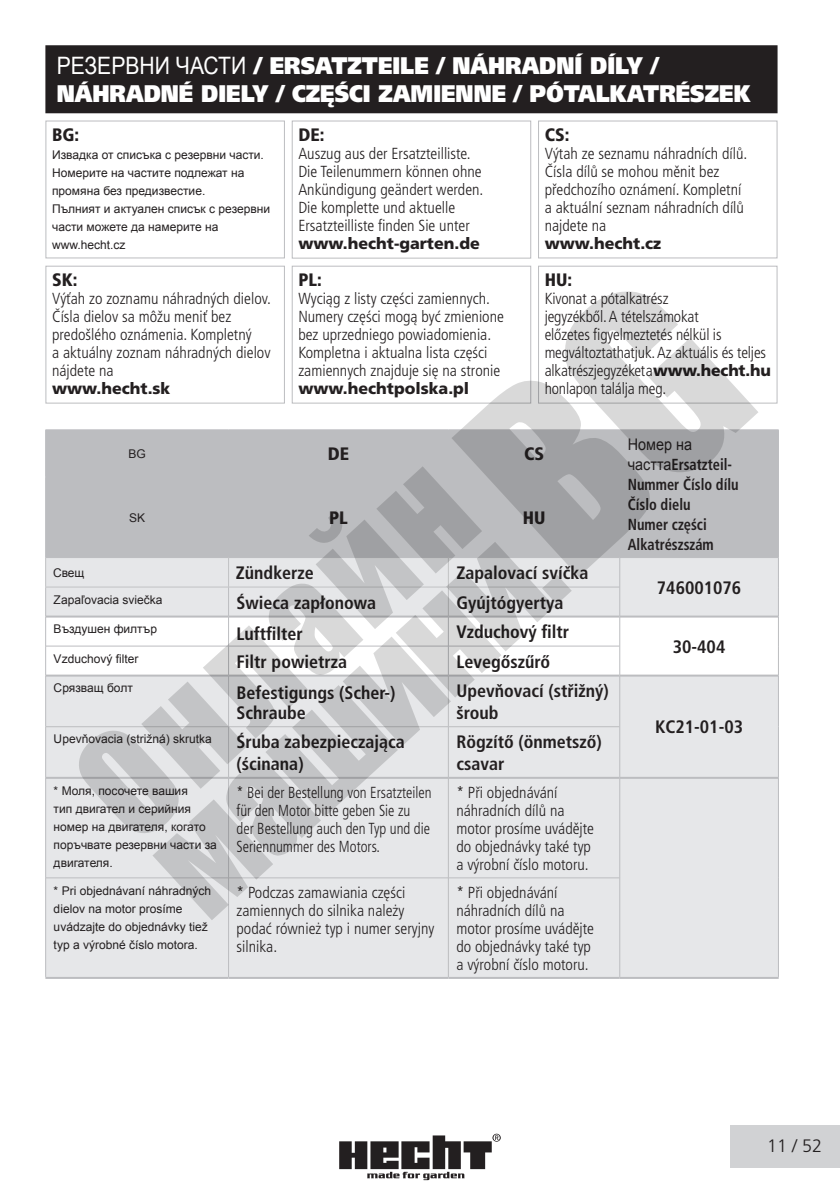
<style>
.page{position:relative;width:840px;height:1191px;background:#fff}
.page>*{position:absolute;margin:0;border:0;box-sizing:border-box;transform-origin:0 0}
.Jazyková_mutace_X_2{font:900 24px/28.8px "Frutiger CE";color:#fff;scale:.88 1}
.Tabulka_text{font:700 condensed 18px/21.6px "Frutiger CE";color:#231f20}
.Označení_jazyků{font:900 condensed 18px "Frutiger CE";color:#231f20}
.tabulkový_text_tučný{font:700 condensed 18px "Frutiger CE";color:#231f20}
.tabulkový_text{font:700 condensed 18px "Frutiger CE";color:#231f20}
.t1{font:300 18px "Frutiger CE";color:#231f20}
.tabulkový_text_malý{font:300 condensed 16px/18px "Frutiger CE";color:#231f20}
.tabulkový_text_malý-2{font:300 condensed 16px/18px "Frutiger CE";color:#231f20;scale:.92 1}
.tabulkový_text_tučný-2{font:700 condensed 16px/20px "Frutiger CE";color:#231f20;scale:.9 1}
.tabulkový_text_malý-3{font:12px/18px "Arial";color:#231f20}
.Tabulka_text-2{font:12px "Arial";color:#231f20}
.Označení_jazyků-2{font:12px "Arial";color:#231f20}
.s1{font-family:"Arial";font-weight:400}
.s2{font-weight:900;font-stretch:normal}
.s3{font-family:"Arial";font-weight:400;font-stretch:normal}
</style>
<div class="page">
<svg style="left:339px;top:1133px;width:162px;height:48px"></svg>
<div style="left:730px;top:1125px;width:109px;height:43px;background:#d1d2d4"></div>
<div style="left:45px;top:120px;width:240px;height:138px;border:1px solid #bcbdc0"></div>
<div style="left:291px;top:120px;width:240px;height:139px;border:1px solid #bcbdc0"></div>
<div style="left:45px;top:266px;width:240px;height:137px;border:1px solid #bcbdc0"></div>
<div style="left:291px;top:266px;width:240px;height:137px;border:1px solid #bcbdc0"></div>
<div style="left:537px;top:120px;width:240px;height:138px;border:1px solid #bcbdc0"></div>
<div style="left:537px;top:266px;width:240px;height:137px;border:1px solid #bcbdc0"></div>
<div style="left:45px;top:45px;width:732px;height:68px;background:#231f20"></div>
<div style="left:46px;top:430px;width:731px;height:127px;background:#bcbdc0"></div>
<svg style="left:46px;top:558px;width:731px;height:419px;background:#e8e9eb"></svg>
<hr style="left:448px;top:586px;width:171px;height:1px;background:#bcbdc0">
<hr style="left:448px;top:645px;width:171px;height:1px;background:#bcbdc0">
<hr style="left:448px;top:726px;width:171px;height:1px;background:#bcbdc0">
<hr style="left:448px;top:877px;width:171px;height:1px;background:#bcbdc0">
<hr style="left:448px;top:615px;width:171px;height:2px;background:#bcbdc0">
<hr style="left:619px;top:615px;width:158px;height:2px;background:#bcbdc0">
<hr style="left:448px;top:674px;width:171px;height:2px;background:#bcbdc0">
<hr style="left:619px;top:674px;width:158px;height:2px;background:#bcbdc0">
<hr style="left:448px;top:777px;width:171px;height:2px;background:#bcbdc0">
<hr style="left:619px;top:777px;width:158px;height:2px;background:#bcbdc0">
<hr style="left:619px;top:557px;width:159px;height:1px;background:#bcbdc0">
<hr style="left:619px;top:977px;width:159px;height:2px;background:#bcbdc0">
<hr style="left:45px;top:430px;width:1px;height:47px;background:#bcbdc0">
<hr style="left:45px;top:429px;width:183px;height:1px;background:#bcbdc0">
<hr style="left:228px;top:429px;width:220px;height:1px;background:#bcbdc0">
<hr style="left:448px;top:429px;width:171px;height:1px;background:#bcbdc0">
<hr style="left:619px;top:429px;width:159px;height:1px;background:#bcbdc0">
<hr style="left:228px;top:430px;width:1px;height:47px;background:#bcbdc0">
<hr style="left:448px;top:430px;width:1px;height:47px;background:#bcbdc0">
<hr style="left:777px;top:430px;width:1px;height:47px;background:#bcbdc0">
<hr style="left:777px;top:477px;width:1px;height:80px;background:#bcbdc0">
<svg style="left:777px;top:558px;width:1px;height:58px"></svg>
<svg style="left:619px;top:577px;width:1px;height:38px"></svg>
<hr style="left:619px;top:616px;width:1px;height:30px;background:#bcbdc0">
<svg style="left:619px;top:646px;width:1px;height:29px"></svg>
<hr style="left:619px;top:675px;width:1px;height:51px;background:#bcbdc0">
<hr style="left:619px;top:726px;width:1px;height:52px;background:#bcbdc0">
<hr style="left:777px;top:616px;width:1px;height:30px;background:#bcbdc0">
<hr style="left:777px;top:675px;width:1px;height:51px;background:#bcbdc0">
<hr style="left:777px;top:726px;width:1px;height:52px;background:#bcbdc0">
<hr style="left:619px;top:778px;width:1px;height:100px;background:#bcbdc0">
<hr style="left:777px;top:778px;width:1px;height:100px;background:#bcbdc0">
<hr style="left:777px;top:878px;width:1px;height:99px;background:#bcbdc0">
<hr style="left:45px;top:878px;width:1px;height:99px;background:#bcbdc0">
<hr style="left:228px;top:878px;width:1px;height:99px;background:#bcbdc0">
<hr style="left:448px;top:878px;width:1px;height:99px;background:#bcbdc0">
<hr style="left:45px;top:977px;width:183px;height:2px;background:#bcbdc0">
<hr style="left:228px;top:977px;width:220px;height:2px;background:#bcbdc0">
<hr style="left:448px;top:977px;width:171px;height:2px;background:#bcbdc0">
<hr style="left:619px;top:878px;width:1px;height:99px;background:#bcbdc0">
<svg style="left:45px;top:466px;width:526px;height:454px;background:#d7d8da"></svg>
<svg style="left:451px;top:270px;width:309px;height:307px"></svg>
<p class="Jazyková_mutace_X_2" style="left:57px;top:51px;width:790px"><span class="s1">РЕЗЕРВНИ ЧАСТИ</span> / ERSATZTEILE / NÁHRADNÍ DÍLY /<br>NÁHRADNÉ DIELY / CZĘŚCI ZAMIENNE / PÓTALKATRÉSZEK</p>
<p class="Označení_jazyků" style="left:52px;top:124px;width:29px">BG:</p>
<p class="tabulkový_text_malý-3" style="left:52px;top:146px;width:213px">Извадка от списъка с резервни части.<br>Номерите на частите подлежат на промяна без предизвестие.</p>
<p class="tabulkový_text_malý-3" style="left:52px;top:200px;width:219px">Пълният и актуален списък с резервни части можете да намерите на</p>
<p class="tabulkový_text_malý-3" style="left:52px;top:236px;width:75px">www.hecht.cz</p>
<p class="Označení_jazyků" style="left:52px;top:269px;width:27px">SK:</p>
<p class="tabulkový_text_malý" style="left:52px;top:289px;width:220px">Výťah zo zoznamu náhradných dielov.<br>Čísla dielov sa môžu meniť bez predošlého oznámenia. Kompletný<br>a aktuálny zoznam náhradných dielov nájdete na<br><span class="s2">www.hecht.sk</span></p>
<p class="Označení_jazyků" style="left:298px;top:124px;width:28px">DE:</p>
<p class="tabulkový_text_malý" style="left:298px;top:144px;width:186px">Auszug aus der Ersatzteilliste.<br>Die Teilenummern können ohne<br>Ankündigung geändert werden.<br>Die komplette und aktuelle<br>Ersatzteilliste finden Sie unter <span class="s2">www.hecht-garten.de</span></p>
<p class="Označení_jazyků" style="left:298px;top:269px;width:25px">PL:</p>
<p class="tabulkový_text_malý" style="left:298px;top:289px;width:207px">Wyciąg z listy części zamiennych.<br>Numery części mogą być zmienione bez uprzedniego powiadomienia.<br>Kompletna i aktualna lista części zamiennych znajduje się na stronie <span class="s2">www.hechtpolska.pl</span></p>
<p class="Označení_jazyků" style="left:544px;top:124px;width:26px">CS:</p>
<p class="tabulkový_text_malý" style="left:544px;top:144px;width:204px">Výtah ze seznamu náhradních dílů.<br>Čísla dílů se mohou měnit bez předchozího oznámení. Kompletní a aktuální seznam náhradních dílů najdete na<br><span class="s2">www.hecht.cz</span></p>
<p class="Označení_jazyků" style="left:544px;top:269px;width:29px">HU:</p>
<p class="tabulkový_text_malý" style="left:544px;top:289px;width:227px">Kivonat a pótalkatrész<br>jegyzékből. A tételszámokat<br>előzetes figyelmeztetés nélkül is megváltoztathatjuk. Az aktuális és teljes alkatrészjegyzéket a <span class="s2">www.hecht.hu </span>honlapon találja meg.</p>
<p class="Označení_jazyků-2" style="left:128px;top:446px;width:19px">BG</p>
<p class="Označení_jazyků" style="left:327px;top:443px;width:23px">DE</p>
<p class="Označení_jazyků" style="left:523px;top:443px;width:21px">CS</p>
<p class="tabulkový_text_tučný-2" style="left:627px;top:434px;width:125px"><span class="s3">Номер на частта</span>Ersatzteil-<br>Nummer Číslo dílu</p>
<p class="tabulkový_text_tučný-2" style="left:627px;top:494px;width:71px">Číslo dielu</p>
<p class="tabulkový_text_tučný-2" style="left:627px;top:514px;width:89px">Numer części</p>
<p class="tabulkový_text_tučný-2" style="left:627px;top:534px;width:97px">Alkatrészszám</p>
<p class="Označení_jazyků-2" style="left:129px;top:509px;width:18px">SK</p>
<p class="Označení_jazyků" style="left:329px;top:507px;width:20px">PL</p>
<p class="Označení_jazyků" style="left:522px;top:507px;width:24px">HU</p>
<p class="Tabulka_text-2" style="left:53px;top:564px;width:33px">Свещ</p>
<p class="Tabulka_text" style="left:236px;top:562px;width:79px">Zündkerze</p>
<p class="Tabulka_text" style="left:456px;top:562px;width:134px">Zapalovací svíčka</p>
<p class="Tabulka_text-2" style="left:54px;top:592px;width:110px">Zapaľovacia sviečka</p>
<p class="Tabulka_text" style="left:236px;top:592px;width:141px">Świeca zapłonowa</p>
<p class="Tabulka_text" style="left:456px;top:592px;width:109px">Gyújtógyertya</p>
<p class="Tabulka_text-2" style="left:54px;top:621px;width:105px">Въздушен филтър</p>
<p class="tabulkový_text" style="left:236px;top:623px;width:68px">Luftfilter</p>
<p class="Tabulka_text" style="left:456px;top:621px;width:114px">Vzduchový filtr</p>
<p class="Tabulka_text-2" style="left:54px;top:651px;width:86px">Vzduchový filter</p>
<p class="Tabulka_text" style="left:236px;top:651px;width:112px">Filtr powietrza</p>
<p class="Tabulka_text" style="left:456px;top:651px;width:95px">Levegőszűrő</p>
<p class="Tabulka_text-2" style="left:54px;top:680px;width:81px">Срязващ болт</p>
<p class="Tabulka_text" style="left:236px;top:683px;width:160px;line-height:20px">Befestigungs (Scher-)<br>Schraube</p>
<p class="Tabulka_text" style="left:456px;top:680px;width:154px">Upevňovací (střižný) šroub</p>
<p class="Tabulka_text-2" style="left:54px;top:731px;width:160px">Upevňovacia (strižná) skrutka</p>
<p class="Tabulka_text" style="left:236px;top:731px;width:170px">Śruba zabezpieczająca (ścinana)</p>
<p class="Tabulka_text" style="left:456px;top:731px;width:147px">Rögzítő (önmetsző) csavar</p>
<p class="tabulkový_text_malý-3" style="left:54px;top:781px;width:165px">* Моля, посочете вашия<br>тип двигател и серийния номер на двигателя, когато поръчвате резервни части за двигателя.</p>
<p class="tabulkový_text_malý-2" style="left:236px;top:783px;width:213px">* Bei der Bestellung von Ersatzteilen für den Motor bitte geben Sie zu<br>der Bestellung auch den Typ und die<br>Seriennummer des Motors.</p>
<p class="tabulkový_text_malý" style="left:456px;top:783px;width:139px">* Při objednávání náhradních dílů na motor prosíme uvádějte do objednávky také typ a výrobní číslo motoru.</p>
<p class="tabulkový_text_malý-3" style="left:54px;top:881px;width:159px">* Pri objednávaní náhradných dielov na motor prosíme uvádzajte do objednávky tiež typ a výrobné číslo motora.</p>
<p class="tabulkový_text_malý" style="left:236px;top:883px;width:199px">* Podczas zamawiania części zamiennych do silnika należy podać również typ i numer seryjny silnika.</p>
<p class="tabulkový_text_malý" style="left:456px;top:883px;width:139px">* Při objednávání náhradních dílů na motor prosíme uvádějte do objednávky také typ a výrobní číslo motoru.</p>
<p class="tabulkový_text_tučný" style="left:656px;top:577px;width:86px">746001076</p>
<p class="tabulkový_text_tučný" style="left:672px;top:636px;width:54px">30-404</p>
<p class="tabulkový_text_tučný" style="left:654px;top:717px;width:89px">KC21-01-03</p>
<p class="t1" style="left:766px;top:1135px;width:57px">11 / 52</p>
</div>
